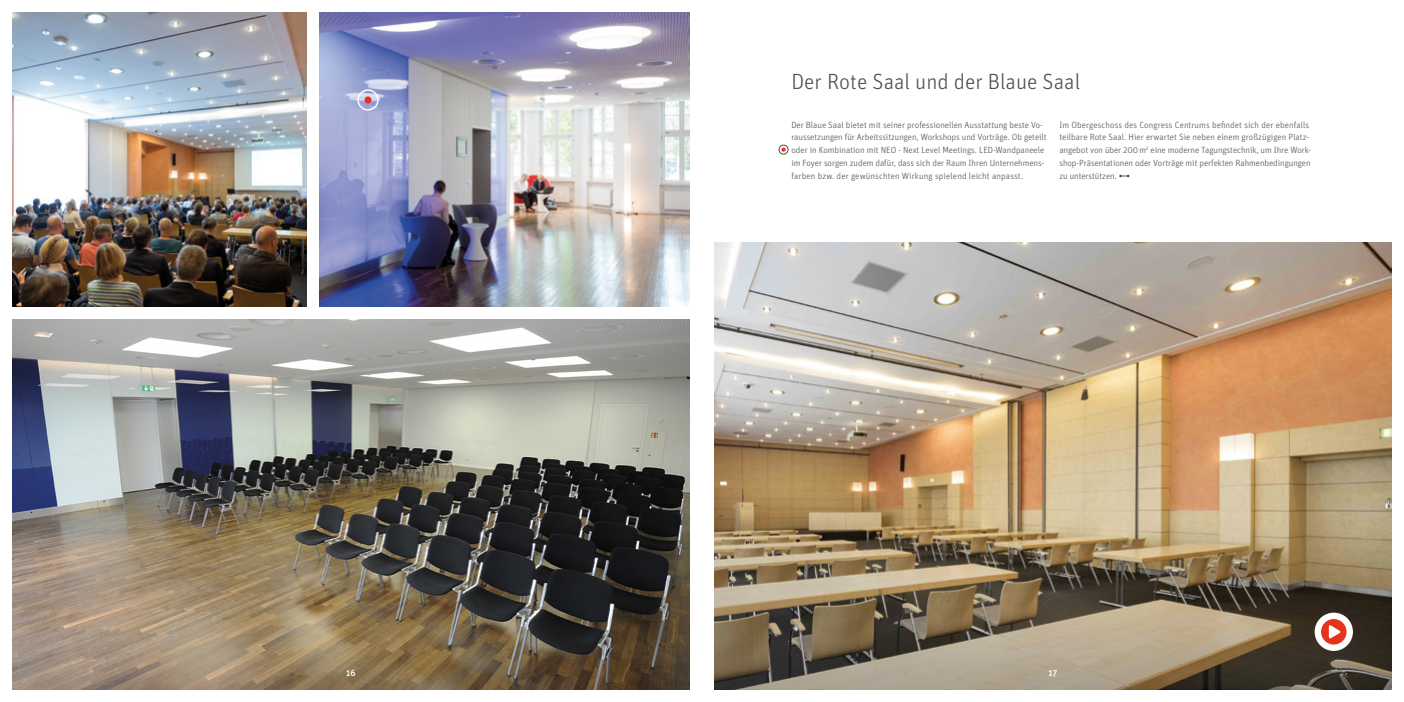
<style>
.page{position:relative;width:1404px;height:702px;background:#fff}
.page>*{position:absolute;margin:0;border:0;box-sizing:border-box;transform-origin:0 0}
.t1{font:300 22px "Unit OT";color:#4c5250}
.t2{font:300 9px/12.8px "Unit OT";color:#4c5250}
.t3{font:500 9px "Unit OT";color:#fff}
</style>
<div class="page">
<img style="left:13px;top:13px;width:293px;height:293px">
<img style="left:13px;top:319px;width:676px;height:370px">
<img style="left:319px;top:13px;width:370px;height:293px">
<img style="left:714px;top:242px;width:676px;height:447px">
<svg style="left:1119px;top:175px;width:10px;height:2px"></svg>
<div style="left:357px;top:89px;width:21px;height:22px;border:1px solid #fff;border-radius:50%"></div>
<div style="left:364px;top:96px;width:7px;height:7px;background:#e6331c;border-radius:50%"></div>
<svg style="left:781px;top:147px;width:4px;height:5px"></svg>
<div style="left:778px;top:145px;width:10px;height:9px;border:1px solid #4c5250;border-radius:50%"></div>
<svg style="left:1314px;top:612px;width:38px;height:39px"></svg>
<h1 class="t1" style="left:791px;top:69px;width:290px">Der Rote Saal und der Blaue Saal</h1>
<p class="t2" style="left:791px;top:118px;width:257px">Der Blaue Saal bietet mit seiner professionellen Ausstattung beste Vo&shy;raussetzungen für Arbeitssitzungen, Workshops und Vorträge. Ob geteilt oder in Kombination mit NEO - Next Level Meetings. LED-Wandpaneele im Foyer sorgen zudem dafür, dass sich der Raum Ihren Unternehmens&shy;farben bzw. der gewünschten Wirkung spielend leicht anpasst.</p>
<p class="t2" style="left:1059px;top:118px;width:253px">Im Obergeschoss des Congress Centrums befindet sich der ebenfalls teilbare Rote Saal. Hier erwartet Sie neben einem großzügigen Platz&shy;angebot von über 200m<sup>2</sup> eine moderne Tagungstechnik, um Ihre Work&shy;shop-Präsentationen oder Vorträge mit perfekten Rahmenbedingungen zu unterstützen.</p>
<p class="t3" style="left:346px;top:667px;width:11px">16</p>
<p class="t3" style="left:1048px;top:667px;width:10px">17</p>
</div>
